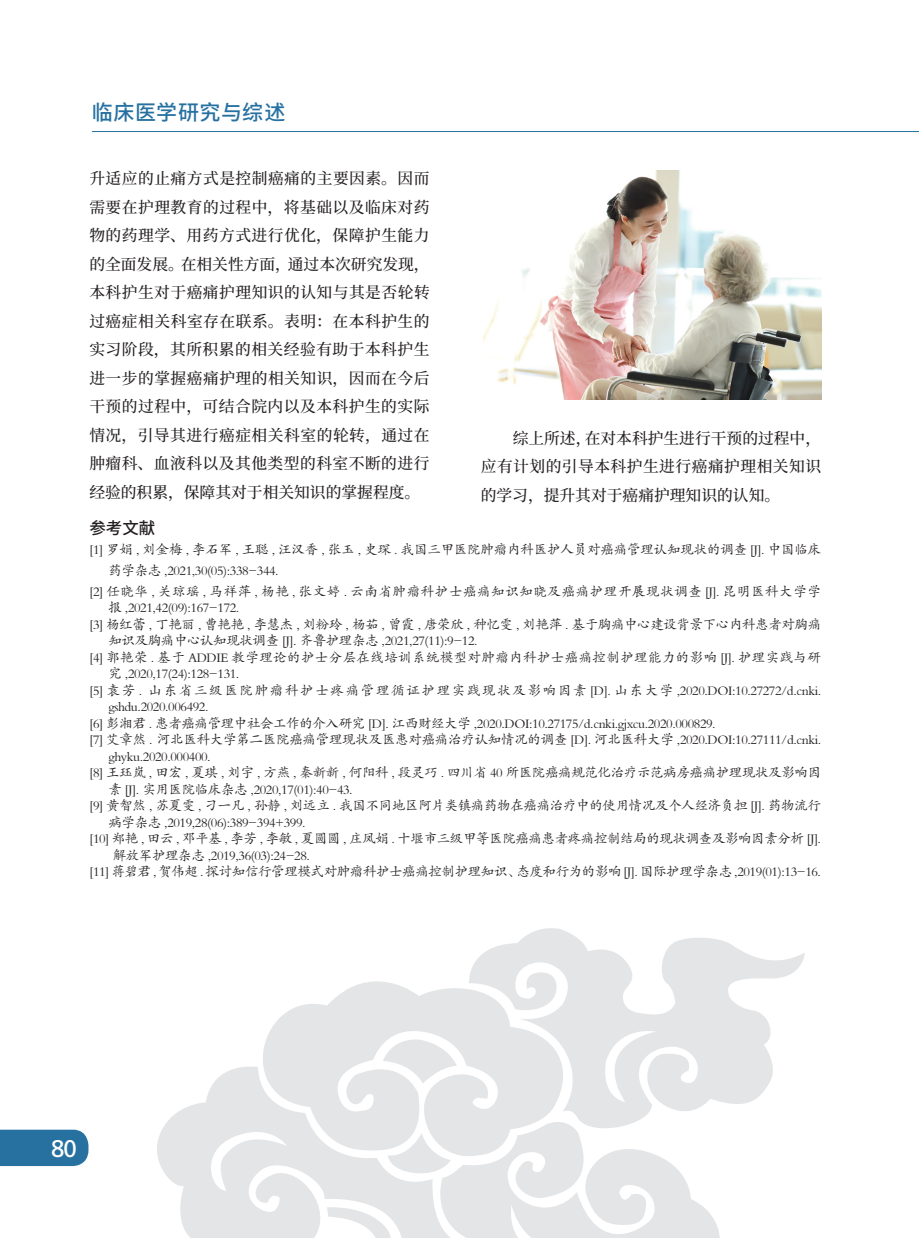
<style>
.page{position:relative;width:919px;height:1238px;background:#fff}
.page>*{position:absolute;margin:0;border:0;box-sizing:border-box;transform-origin:0 0}
.t1{font:24px "Frutiger";color:#fff}
.t2{font:500 21px "Source Han Sans CN";letter-spacing:.025em;color:#2771a1}
.参考文献{font:500 16.5px "Source Han Sans CN";color:#231f20}
._0_正文{font:500 15.75px/28.5px "Source Han Serif CN";letter-spacing:.03em;color:#231f20;text-align:justify}
.参考文字{font:13.5px/16.5px "FZKTK GBK1 0";letter-spacing:-.03em;color:#231f20}
.参考文字-2{font:13.5px/16.5px "FZKTK GBK1 0";letter-spacing:.125em;color:#231f20}
.参考文字-3{font:13.5px/16.5px "FZKTK GBK1 0";letter-spacing:.03em;color:#231f20}
.参考文字-4{font:13.5px/16.5px "FZKTK GBK1 0";letter-spacing:.045em;color:#231f20}
</style>
<div class="page">
<div style="left:0;top:1129px;width:88px;height:36px;background:#2771a1"></div>
<hr style="left:92px;top:131px;width:826px;height:1px;background:#2771a1">
<img style="left:483px;top:170px;width:338px;height:230px">
<svg style="left:157px;top:1070px;width:230px;height:167px;fill:#e4e5e7"></svg>
<svg style="left:232px;top:981px;width:234px;height:180px;fill:#e4e5e7"></svg>
<svg style="left:383px;top:1035px;width:74px;height:48px"></svg>
<svg style="left:466px;top:928px;width:338px;height:187px;fill:#e4e5e7"></svg>
<svg style="left:387px;top:1115px;width:333px;height:122px"></svg>
<h2 class="t2" style="left:92px;top:100px;width:195px">临床医学研究与综述</h2>
<p class="_0_正文" style="left:89px;top:164px;width:342px">升适应的止痛方式是控制癌痛的主要因素。因而需要在护理教育的过程中，将基础以及临床对药物的药理学、用药方式进行优化，保障护生能力的全面发展。在相关性方面，通过本次研究发现，本科护生对于癌痛护理知识的认知与其是否轮转过癌症相关科室存在联系。表明：在本科护生的实习阶段，其所积累的相关经验有助于本科护生进一步的掌握癌痛护理的相关知识，因而在今后干预的过程中，可结合院内以及本科护生的实际情况，引导其进行癌症相关科室的轮转，通过在肿瘤科、血液科以及其他类型的科室不断的进行经验的积累，保障其对于相关知识的掌握程度。</p>
<p class="_0_正文" style="left:480px;top:424px;width:342px;text-indent:32px">综上所述，在对本科护生进行干预的过程中，应有计划的引导本科护生进行癌痛护理相关知识的学习，提升其对于癌痛护理知识的认知。</p>
<p class="参考文献" style="left:89px;top:519px;width:68px">参考文献</p>
<p class="参考文字" style="left:108px;top:539px;width:714px;line-height:21px;text-indent:-19px">[1] 罗娟 , 刘金梅 , 李石军 , 王聪 , 汪汉香 , 张玉 , 史琛 . 我国三甲医院肿瘤内科医护人员对癌痛管理认知现状的调查 [J]. 中国临床药学杂志 ,2021,30(05)：338-344.</p>
<p class="参考文字-4" style="left:108px;top:583px;width:714px;text-indent:-19px">[2] 任晓华 , 关琼瑶 , 马祥萍 , 杨艳 , 张文婷 . 云南省肿瘤科护士癌痛知识知晓及癌痛护理开展现状调查 [J]. 昆明医科大学学报 ,2021,42(09)：167-172.</p>
<p class="参考文字" style="left:108px;top:616px;width:714px;text-indent:-19px">[3] 杨红蕾 , 丁艳丽 , 曹艳艳 , 李慧杰 , 刘粉玲 , 杨茹 , 曾霞 , 唐荣欣 , 种忆雯 , 刘艳萍 . 基于胸痛中心建设背景下心内科患者对胸痛知识及胸痛中心认知现状调查 [J]. 齐鲁护理杂志 ,2021,27(11)：9-12.</p>
<p class="参考文字-3" style="left:108px;top:649px;width:714px;text-indent:-19px">[4] 郭艳荣 . 基于 ADDIE 教学理论的护士分层在线培训系统模型对肿瘤内科护士癌痛控制护理能力的影响 [J]. 护理实践与研究 ,2020,17(24)：128-131.</p>
<p class="参考文字-2" style="left:108px;top:682px;width:714px;text-indent:-19px">[5] 袁芳 . 山东省三级医院肿瘤科护士疼痛管理循证护理实践现状及影响因素 [D]. 山东大学 ,2020.DOI：10.27272/d.cnki. gshdu.2020.006492.</p>
<p class="参考文字" style="left:89px;top:715px;width:628px">[6] 彭湘君 . 患者癌痛管理中社会工作的介入研究 [D]. 江西财经大学 ,2020.DOI：10.27175/d.cnki.gjxcu.2020.000829.</p>
<p class="参考文字" style="left:108px;top:731px;width:714px;text-indent:-19px">[7] 艾章然 . 河北医科大学第二医院癌痛管理现状及医患对癌痛治疗认知情况的调查 [D]. 河北医科大学 ,2020.DOI：10.27111/d.cnki. ghyku.2020.000400.</p>
<p class="参考文字" style="left:108px;top:764px;width:714px;text-indent:-19px">[8] 王珏岚 , 田宏 , 夏琪 , 刘宇 , 方燕 , 秦新新 , 何阳科 , 段灵巧 . 四川省 40 所医院癌痛规范化治疗示范病房癌痛护理现状及影响因素 [J]. 实用医院临床杂志 ,2020,17(01)：40-43.</p>
<p class="参考文字" style="left:108px;top:797px;width:714px;text-indent:-19px">[9] 黄智然 , 苏夏雯 , 刁一凡 , 孙静 , 刘远立 . 我国不同地区阿片类镇痛药物在癌痛治疗中的使用情况及个人经济负担 [J]. 药物流行病学杂志 ,2019,28(06)：389-394+399.</p>
<p class="参考文字" style="left:113px;top:830px;width:709px;text-indent:-23px">[10] 郑艳 , 田云 , 邓平基 , 李芳 , 李敏 , 夏圆圆 , 庄凤娟 . 十堰市三级甲等医院癌痛患者疼痛控制结局的现状调查及影响因素分析 [J].解放军护理杂志 ,2019,36(03)：24-28.</p>
<p class="参考文字" style="left:89px;top:863px;width:733px">[11] 蒋碧君 , 贺伟超 . 探讨知信行管理模式对肿瘤科护士癌痛控制护理知识、态度和行为的影响 [J]. 国际护理学杂志 ,2019(01)：13-16.</p>
<h1 class="t1" style="left:51px;top:1134px;width:27px">80</h1>
</div>
